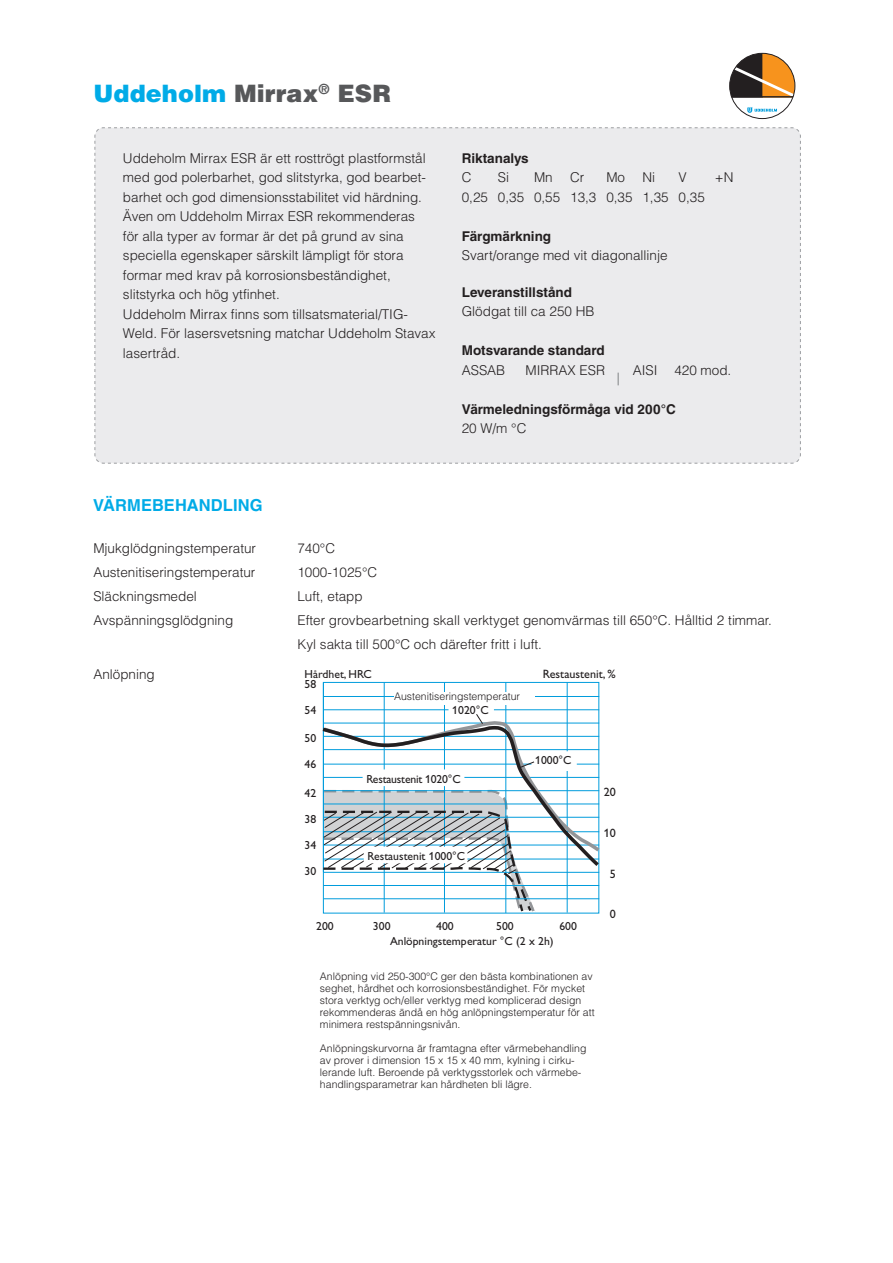
<style>
.page{position:relative;width:893px;height:1263px;background:#fff}
.page>*{position:absolute;margin:0;border:0;box-sizing:border-box;transform-origin:0 0}
.huvudrubrik{font:900 24px "Helvetica LT Std";letter-spacing:.005em;color:#57585a}
.huvudrubrik-2{font:700 16.5px "Helvetica LT Std";letter-spacing:.005em;color:#00abe7}
.brödtext{font:300 13.5px/19.5px "Helvetica LT Std";color:#231f20}
.brödtext-2{font:700 13.5px/19.5px "Helvetica LT Std";color:#231f20}
.t1{font:12.15px "Uddeholm Gill";color:#231f20}
.t2{font:11.7px/10.2px "Uddeholm Gill";color:#231f20}
.bildtext{font:300 10.5px/12px "Helvetica LT Std";color:#231f20}
.s1{color:#00abe7}
.s2{font-weight:700}
.s3{font-weight:300}
</style>
<div class="page">
<div style="left:95px;top:127px;width:706px;height:337px;background:#ebebed"></div>
<svg style="left:618px;top:373px;width:1px;height:12px"></svg>
<hr style="left:384px;top:682px;width:1px;height:230px;background:#009cdc">
<hr style="left:444px;top:682px;width:1px;height:230px;background:#009cdc">
<hr style="left:505px;top:682px;width:1px;height:231px;background:#009cdc">
<hr style="left:567px;top:682px;width:1px;height:230px;background:#009cdc">
<hr style="left:323px;top:696px;width:276px;height:1px;background:#009cdc">
<hr style="left:323px;top:709px;width:276px;height:1px;background:#009cdc">
<div style="left:449px;top:701px;width:44px;height:18px;background:#fff"></div>
<svg style="left:322px;top:713px;width:278px;height:201px"></svg>
<div style="left:394px;top:692px;width:140px;height:13px;background:#fff"></div>
<svg style="left:730px;top:53px;width:65px;height:60px"></svg>
<div style="left:729px;top:53px;width:66px;height:66px;border:1px solid #231f20;border-radius:50%"></div>
<hr style="left:731px;top:96px;width:62px;height:2px;background:#231f20">
<p class="huvudrubrik" style="left:94px;top:78px;width:299px"><span class="s1">Uddeholm</span> Mirrax<sup>®</sup> ESR</p>
<p class="brödtext" style="left:123px;top:148px;width:314px">Uddeholm Mirrax ESR är ett rosttrögt plastformstål med god polerbarhet, god slitstyrka, god bearbet&shy;barhet och god dimensionsstabilitet vid härdning.<br>Även om Uddeholm Mirrax ESR rekommenderas<br>för alla typer av formar är det på grund av sina speciella egenskaper särskilt lämpligt för stora formar med krav på korrosionsbeständighet, slitstyrka och hög ytfinhet.<br>Uddeholm Mirrax finns som tillsatsmaterial/TIG-Weld. För lasersvetsning matchar Uddeholm Stavax lasertråd.</p>
<p class="brödtext-2" style="left:462px;top:148px;width:69px">Riktanalys</p>
<p class="brödtext" style="left:462px;top:168px;width:11px">C</p>
<p class="brödtext" style="left:498px;top:168px;width:13px">Si</p>
<p class="brödtext" style="left:534px;top:168px;width:20px">Mn</p>
<p class="brödtext" style="left:570px;top:168px;width:16px">Cr</p>
<p class="brödtext" style="left:606px;top:168px;width:20px">Mo</p>
<p class="brödtext" style="left:642px;top:168px;width:14px">Ni</p>
<p class="brödtext" style="left:679px;top:168px;width:10px">V</p>
<p class="brödtext" style="left:715px;top:168px;width:20px">+N</p>
<p class="brödtext" style="left:462px;top:187px;width:245px">0,25 0,35 0,55 13,3 0,35 1,35 0,35</p>
<p class="brödtext" style="left:462px;top:226px;width:207px"><span class="s2">Färgmärkning<br></span>Svart/orange med vit diagonallinje</p>
<p class="brödtext" style="left:462px;top:282px;width:134px"><span class="s2">Leveranstillstånd<br></span>Glödgat till ca 250 HB</p>
<p class="brödtext-2" style="left:462px;top:341px;width:144px">Motsvarande standard<br><span class="s3">ASSAB</span></p>
<p class="brödtext" style="left:526px;top:360px;width:81px">MIRRAX ESR</p>
<p class="brödtext" style="left:633px;top:360px;width:100px">AISI 420 mod.</p>
<p class="brödtext-2" style="left:462px;top:399px;width:216px">Värmeledningsförmåga vid 200°C<br><span class="s3">20 W/m °C</span></p>
<p class="huvudrubrik-2" style="left:93px;top:495px;width:171px">VÄRMEBEHANDLING</p>
<p class="brödtext" style="left:93px;top:538px;width:164px">Mjukglödgningstemperatur</p>
<p class="brödtext" style="left:297px;top:538px;width:39px">740°C</p>
<p class="brödtext" style="left:93px;top:562px;width:164px">Austenitiseringstemperatur</p>
<p class="brödtext" style="left:297px;top:562px;width:81px">1000-1025°C</p>
<p class="brödtext" style="left:93px;top:586px;width:105px">Släckningsmedel</p>
<p class="brödtext" style="left:297px;top:586px;width:67px">Luft, etapp</p>
<p class="brödtext" style="left:93px;top:610px;width:142px">Avspänningsglödgning</p>
<p class="brödtext" style="left:297px;top:608px;width:476px;line-height:24px">Efter grovbearbetning skall verktyget genomvärmas till 650°C. Hålltid 2 timmar.<br>Kyl sakta till 500°C och därefter fritt i luft.</p>
<p class="brödtext" style="left:93px;top:664px;width:63px">Anlöpning</p>
<p class="t1" style="left:543px;top:667px;width:74px">Restaustenit, %</p>
<p class="t2" style="left:304px;top:669px;width:69px">Hårdhet, HRC<br>58</p>
<p class="t2" style="left:304px;top:705px;width:13px">54</p>
<p class="t2" style="left:304px;top:733px;width:13px">50</p>
<p class="t2" style="left:304px;top:759px;width:13px">46</p>
<p class="t2" style="left:304px;top:788px;width:13px">42</p>
<p class="t2" style="left:304px;top:814px;width:13px">38</p>
<p class="t2" style="left:304px;top:840px;width:13px">34</p>
<p class="t2" style="left:304px;top:866px;width:13px">30</p>
<p class="bildtext" style="left:394px;top:690px;width:128px">Austenitiseringstemperatur</p>
<p class="t2" style="left:452px;top:705px;width:38px">1020°C</p>
<p class="t2" style="left:535px;top:755px;width:38px">1000°C</p>
<p class="t2" style="left:366px;top:774px;width:96px">Restaustenit 1020°C</p>
<p class="t1" style="left:604px;top:785px;width:14px">20</p>
<p class="t1" style="left:604px;top:826px;width:14px">10</p>
<p class="t1" style="left:610px;top:867px;width:8px">5</p>
<p class="t1" style="left:610px;top:908px;width:8px">0</p>
<p class="t2" style="left:368px;top:851px;width:99px">Restaustenit 1000°C</p>
<p class="t2" style="left:316px;top:921px;width:19px">200</p>
<p class="t2" style="left:373px;top:921px;width:19px">300</p>
<p class="t2" style="left:436px;top:921px;width:19px">400</p>
<p class="t2" style="left:496px;top:921px;width:19px">500</p>
<p class="t2" style="left:559px;top:921px;width:19px">600</p>
<p class="t2" style="left:390px;top:936px;width:165px">Anlöpningstemperatur °C (2 x 2h)</p>
<p class="bildtext" style="left:320px;top:970px;width:276px">Anlöpning vid 250-300°C ger den bästa kombinationen av seghet, hårdhet och korrosionsbeständighet. För mycket stora verktyg och/eller verktyg med komplicerad design rekommenderas ändå en hög anlöpningstemperatur för att minimera restspänningsnivån.</p>
<p class="bildtext" style="left:320px;top:1042px;width:268px">Anlöpningskurvorna är framtagna efter värmebehandling av prover i dimension 15 x 15 x 40 mm, kylning i cirku&shy;lerande luft. Beroende på verktygsstorlek och värmebe&shy;handlingsparametrar kan hårdheten bli lägre.</p>
</div>
